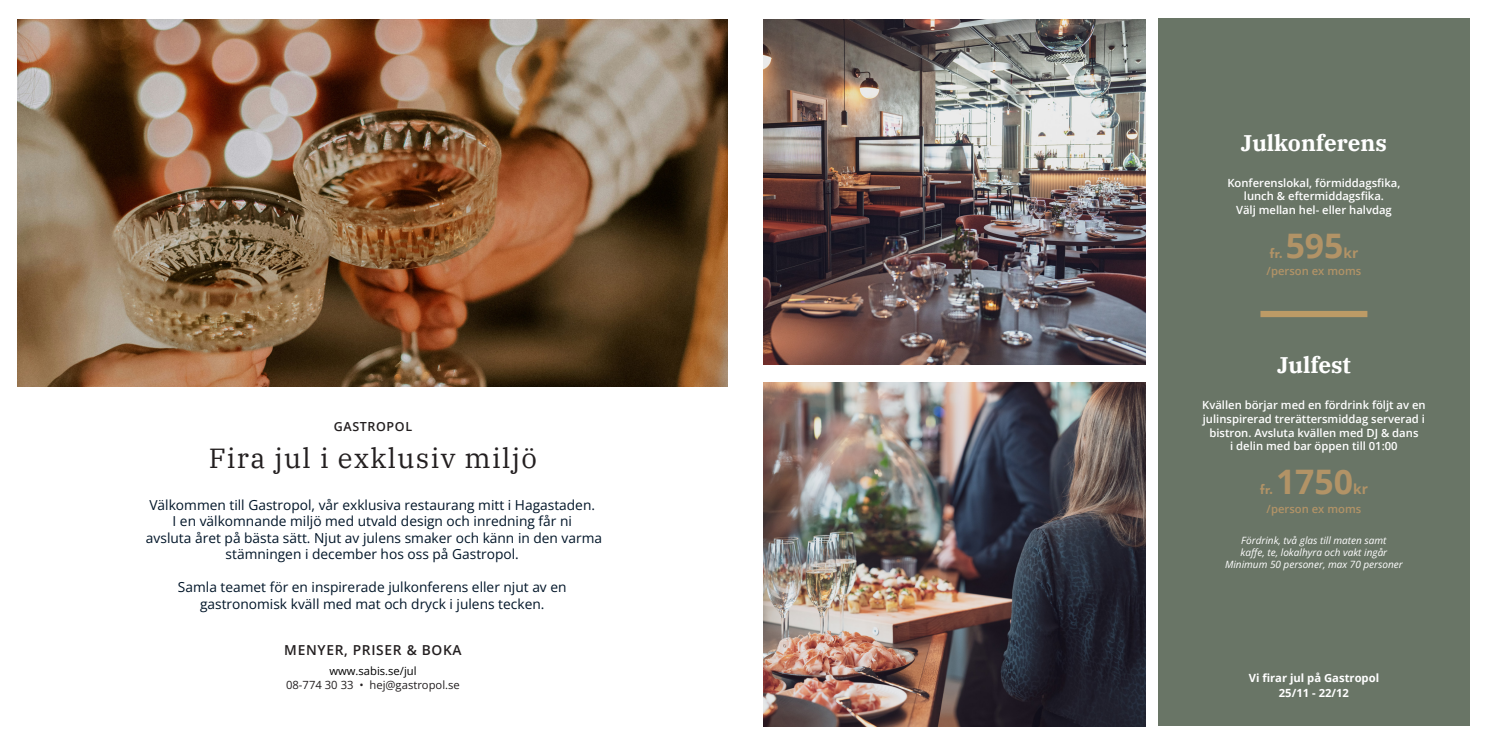
<style>
.page{position:relative;width:1489px;height:745px;background:#fff}
.page>*{position:absolute;margin:0;border:0;box-sizing:border-box;transform-origin:0 0}
.t1{font:700 33.75px "Open Sans";color:#b29366}
.t2{font:27.5px "IBM Plex Serif";letter-spacing:.05em;color:#231f20}
.t3{font:700 22.5px "IBM Plex Serif";color:#fff}
.t4{font:13.75px/16.5px "Open Sans";color:#001528;text-align:center}
.t5{font:600 13.75px "Open Sans";letter-spacing:.05em;color:#231f20}
.t6{font:700 13.75px "Neutra Text";color:#b29366}
.t7{font:700 13.75px "Open Sans";color:#b29366}
.t8{font:600 12.5px "Open Sans";letter-spacing:.05em;color:#231f20}
.t9{font:600 11.25px/13.8px "Open Sans";color:#fff;text-align:center}
.t10{font:700 11.25px/15px "Open Sans";color:#fff;text-align:center}
.t11{font:11.25px "Open Sans";color:#231f20}
.t12{font:600 11.25px "Open Sans";color:#b29366}
.t13{font:11.25px "Open Sans";color:#000001}
.t14{font:italic 10px "Open Sans";color:#fff}
</style>
<div class="page">
<img style="left:17px;top:20px;width:710px;height:366px">
<img style="left:763px;top:382px;width:382px;height:344px">
<img style="left:763px;top:20px;width:382px;height:344px">
<div style="left:1158px;top:18px;width:311px;height:707px;background:#697566"></div>
<div style="left:1260px;top:311px;width:107px;height:6px;background:#bd9b66"></div>
<p class="t8" style="left:334px;top:417px;width:80px">GASTROPOL</p>
<p class="t2" style="left:209px;top:437px;width:330px">Fira jul i exklusiv miljö</p>
<p class="t4" style="left:149px;top:496px;width:447px">Välkommen till Gastropol, vår exklusiva restaurang mitt i Hagastaden.</p>
<p class="t4" style="left:172px;top:512px;width:401px">I en välkomnande miljö med utvald design och inredning får ni</p>
<p class="t4" style="left:146px;top:529px;width:457px">avsluta året på bästa sätt. Njut av julens smaker och känn in den varma stämningen i december hos oss på Gastropol.</p>
<p class="t4" style="left:178px;top:578px;width:390px">Samla teamet för en inspirerade julkonferens eller njut av en gastronomisk kväll med mat och dryck i julens tecken.</p>
<p class="t5" style="left:284px;top:639px;width:179px">MENYER, PRISER &amp; BOKA</p>
<p class="t13" style="left:329px;top:663px;width:89px">www.sabis.se/jul</p>
<p class="t11" style="left:286px;top:676px;width:175px">08-774 30 33 • hej@gastropol.se</p>
<p class="t3" style="left:1240px;top:125px;width:147px">Julkonferens</p>
<p class="t9" style="left:1227px;top:175px;width:174px">Konferenslokal, förmiddagsfika, lunch &amp; eftermiddagsfika.<br>Välj mellan hel- eller halvdag</p>
<p class="t6" style="left:1269px;top:245px;width:15px">fr.</p>
<p class="t1" style="left:1285px;top:222px;width:59px">595</p>
<p class="t7" style="left:1343px;top:243px;width:16px">kr</p>
<p class="t12" style="left:1266px;top:263px;width:96px">/person ex moms</p>
<p class="t3" style="left:1276px;top:347px;width:75px">Julfest</p>
<p class="t9" style="left:1202px;top:397px;width:225px">Kvällen börjar med en fördrink följt av en julinspirerad trerättersmiddag serverad i bistron. Avsluta kvällen med DJ &amp; dans<br>i delin med bar öppen till 01:00</p>
<p class="t6" style="left:1259px;top:481px;width:15px">fr.</p>
<p class="t1" style="left:1275px;top:458px;width:79px">1750</p>
<p class="t7" style="left:1352px;top:479px;width:16px">kr</p>
<p class="t12" style="left:1266px;top:501px;width:96px">/person ex moms</p>
<p class="t14" style="left:1241px;top:533px;width:147px">Fördrink, två glas till maten samt</p>
<p class="t14" style="left:1240px;top:545px;width:148px">kaffe, te, lokalhyra och vakt ingår</p>
<p class="t14" style="left:1224px;top:557px;width:179px">Minimum 50 personer, max 70 personer</p>
<p class="t10" style="left:1248px;top:669px;width:132px">Vi firar jul på Gastropol<br>25/11 - 22/12</p>
</div>
